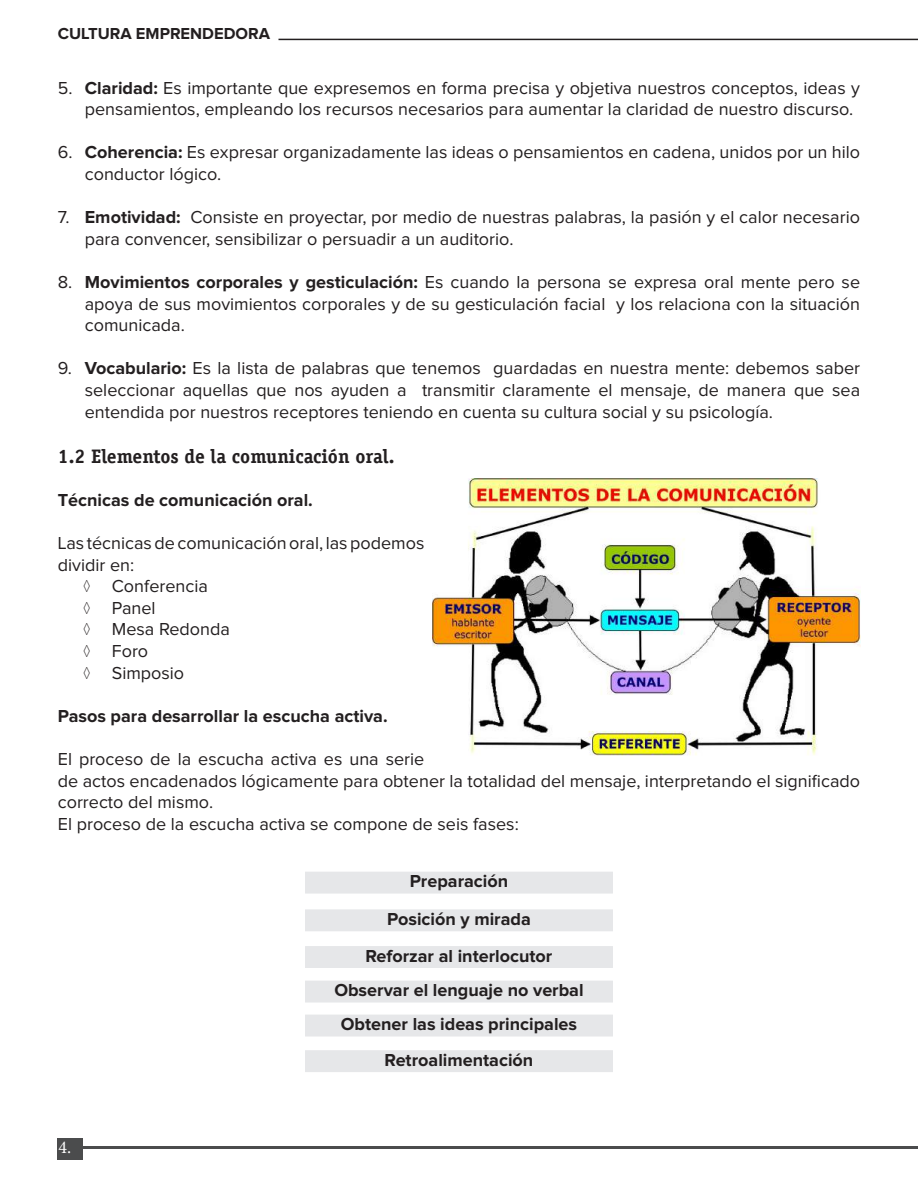
<style>
.page{position:relative;width:918px;height:1188px;background:#fff}
.page>*{position:absolute;margin:0;border:0;box-sizing:border-box;transform-origin:0 0}
.t1{font:700 19.5px "Officina Serif LT";color:#231f20}
.t2{font:18px/21.6px "Proxima Nova";color:#231f20}
.t3{font:700 18px/37.2px "Proxima Nova";color:#231f20;text-align:center}
.t4{font:18px "Minion Pro";color:#fff}
.t5{font:700 16.5px "Proxima Nova";color:#231f20}
.s1{font-weight:700}
</style>
<div class="page">
<hr style="left:279px;top:39px;width:639px;height:1px;background:#231f20">
<div style="left:57px;top:1138px;width:25px;height:22px;background:#4b4c4d"></div>
<hr style="left:82px;top:1146px;width:836px;height:3px;background:#4b4c4d">
<img style="left:433px;top:479px;width:427px;height:277px">
<div style="left:306px;top:872px;width:306px;height:21px;background:#e6e7e9"></div>
<div style="left:305px;top:872px;width:308px;height:22px;border:2px solid #e6e7e9"></div>
<div style="left:306px;top:910px;width:306px;height:21px;background:#e6e7e9"></div>
<div style="left:305px;top:909px;width:308px;height:22px;border:2px solid #e6e7e9"></div>
<div style="left:306px;top:947px;width:306px;height:20px;background:#e6e7e9"></div>
<div style="left:305px;top:946px;width:308px;height:22px;border:2px solid #e6e7e9"></div>
<div style="left:306px;top:981px;width:306px;height:21px;background:#e6e7e9"></div>
<div style="left:305px;top:981px;width:308px;height:22px;border:2px solid #e6e7e9"></div>
<div style="left:306px;top:1015px;width:306px;height:21px;background:#e6e7e9"></div>
<div style="left:306px;top:1051px;width:306px;height:20px;background:#e6e7e9"></div>
<div style="left:305px;top:1050px;width:308px;height:22px;border:2px solid #e6e7e9"></div>
<p class="t5" style="left:58px;top:26px;width:214px">CULTURA EMPRENDEDORA</p>
<p class="t2" style="left:85px;top:78px;width:777px;text-indent:-27px">5. <span class="s1">Claridad:</span> Es importante que expresemos en forma precisa y objetiva nuestros conceptos, ideas y pensamientos, empleando los recursos necesarios para aumentar la claridad de nuestro discurso.</p>
<p class="t2" style="left:85px;top:142px;width:777px;text-indent:-27px">6. <span class="s1">Coherencia:</span> Es expresar organizadamente las ideas o pensamientos en cadena, unidos por un hilo conductor lógico.</p>
<p class="t2" style="left:85px;top:207px;width:777px;text-indent:-27px">7. <span class="s1">Emotividad:</span> Consiste en proyectar, por medio de nuestras palabras, la pasión y el calor necesario para convencer, sensibilizar o persuadir a un auditorio.</p>
<p class="t2" style="left:85px;top:272px;width:777px;text-align:justify;text-indent:-27px">8. <span class="s1">Movimientos corporales y gesticulación:</span> Es cuando la persona se expresa oral mente pero se apoya de sus movimientos corporales y de su gesticulación facial y los relaciona con la situación comunicada.</p>
<p class="t2" style="left:85px;top:358px;width:777px;text-align:justify;text-indent:-27px">9. <span class="s1">Vocabulario:</span> Es la lista de palabras que tenemos guardadas en nuestra mente: debemos saber seleccionar aquellas que nos ayuden a transmitir claramente el mensaje, de manera que sea entendida por nuestros receptores teniendo en cuenta su cultura social y su psicología.</p>
<p class="t1" style="left:58px;top:444px;width:338px">1.2 Elementos de la comunicación oral.</p>
<p class="t3" style="left:58px;top:482px;width:257px">Técnicas de comunicación oral.</p>
<p class="t2" style="left:58px;top:533px;width:368px">Las técnicas de comunicación oral, las podemos</p>
<p class="t2" style="left:58px;top:555px;width:78px">dividir en:</p>
<p class="t2" style="left:83px;top:576px;width:126px">◊ Conferencia</p>
<p class="t2" style="left:83px;top:598px;width:74px">◊ Panel</p>
<p class="t2" style="left:83px;top:619px;width:148px">◊ Mesa Redonda</p>
<p class="t2" style="left:83px;top:641px;width:66px">◊ Foro</p>
<p class="t2" style="left:83px;top:663px;width:102px">◊ Simposio</p>
<p class="t3" style="left:58px;top:698px;width:331px">Pasos para desarrollar la escucha activa.</p>
<p class="t2" style="left:58px;top:749px;width:804px">El proceso de la escucha activa es una serie<br>de actos encadenados lógicamente para obtener la totalidad del mensaje, interpretando el significado correcto del mismo.<br>El proceso de la escucha activa se compone de seis fases:</p>
<p class="t4" style="left:58px;top:1135px;width:14px">4.</p>
<p class="t3" style="left:366px;top:864px;width:188px">Preparación<br>Posición y mirada<br>Reforzar al interlocutor</p>
<p class="t3" style="left:334px;top:974px;width:251px;line-height:33.9px">Observar el lenguaje no verbal<br>Obtener las ideas principales</p>
<p class="t3" style="left:385px;top:1042px;width:150px">Retroalimentación</p>
</div>
